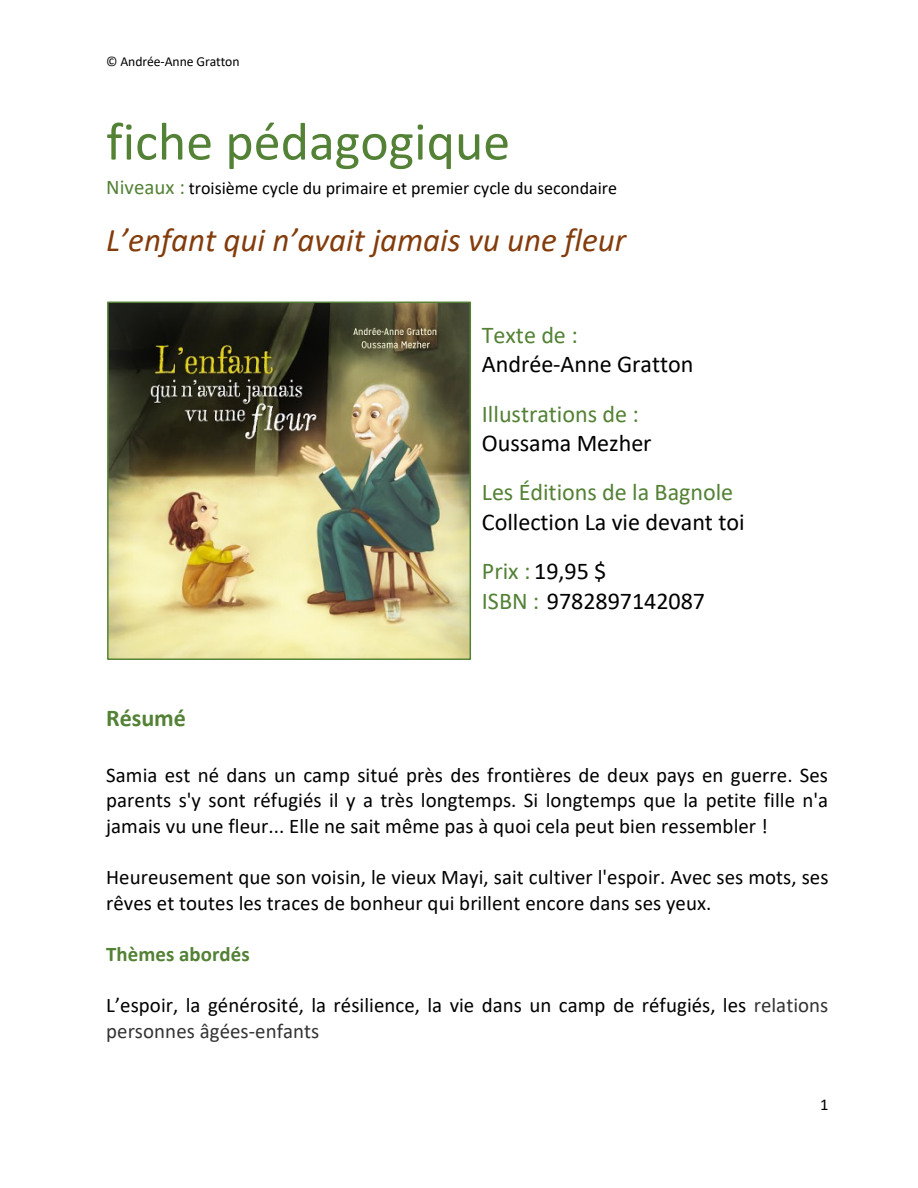
<style>
.page{position:relative;width:918px;height:1188px;background:#fff}
.page>*{position:absolute;margin:0;border:0;box-sizing:border-box;transform-origin:0 0}
.t1{font:54px "Calibri";color:#538135}
.t2{font:italic 33.15px "Calibri";color:#833c0b}
.t3{font:24.15px/49.3px "Calibri";color:#000}
.t4{font:24.15px "Calibri";color:#538135}
.t5{font:700 24.15px "Calibri";letter-spacing:-.005em;color:#538135}
.t6{font:20.85px/25.5px "Calibri";letter-spacing:.005em;color:#000}
.t7{font:700 20.85px "Calibri";letter-spacing:.005em;color:#538135}
.t8{font:18px "Calibri";color:#000}
.t9{font:16.5px "Calibri";color:#000}
.t10{font:13.65px "Calibri";letter-spacing:-.005em;color:#000}
.s1{font-size:20.85px;color:#538135}
.s2{color:#538135}
.s3{color:#333}
</style>
<div class="page">
<img style="left:110px;top:305px;width:358px;height:352px">
<div style="left:107px;top:302px;width:364px;height:358px;border:2px solid #548235"></div>
<p class="t10" style="left:106px;top:53px;width:135px">© Andrée-Anne Gratton</p>
<h1 class="t1" style="left:106px;top:108px;width:405px">fiche pédagogique</h1>
<p class="t8" style="left:106px;top:177px;width:512px"><span class="s1">Niveaux :</span> troisième cycle du primaire et premier cycle du secondaire</p>
<h2 class="t2" style="left:106px;top:219px;width:521px">L’enfant qui n’avait jamais vu une fleur</h2>
<p class="t5" style="left:106px;top:703px;width:81px">Résumé</p>
<p class="t4" style="left:482px;top:320px;width:97px">Texte de :</p>
<p class="t3" style="left:482px;top:339px;width:213px">Andrée-Anne Gratton</p>
<p class="t4" style="left:482px;top:399px;width:159px">Illustrations de :</p>
<p class="t3" style="left:482px;top:418px;width:171px">Oussama Mezher</p>
<p class="t4" style="left:482px;top:477px;width:253px">Les Éditions de la Bagnole</p>
<p class="t3" style="left:482px;top:497px;width:264px">Collection La vie devant toi<br><span class="s2">Prix :</span> 19,95 $</p>
<p class="t3" style="left:482px;top:576px;width:225px"><span class="s2">ISBN :</span> 9782897142087</p>
<p class="t6" style="left:106px;top:762px;width:724px;text-align:justify">Samia est né dans un camp situé près des frontières de deux pays en guerre. Ses parents s'y sont réfugiés il y a très longtemps. Si longtemps que la petite fille n'a jamais vu une fleur... Elle ne sait même pas à quoi cela peut bien ressembler !</p>
<p class="t6" style="left:106px;top:864px;width:724px">Heureusement que son voisin, le vieux Mayi, sait cultiver l'espoir. Avec ses mots, ses rêves et toutes les traces de bonheur qui brillent encore dans ses yeux.</p>
<p class="t7" style="left:106px;top:941px;width:145px">Thèmes abordés</p>
<p class="t6" style="left:106px;top:992px;width:724px">L’espoir, la générosité, la résilience, la vie dans un camp de réfugiés, les <span class="s3">relations personnes âgées-enfants</span></p>
<p class="t9" style="left:820px;top:1095px;width:10px">1</p>
</div>
